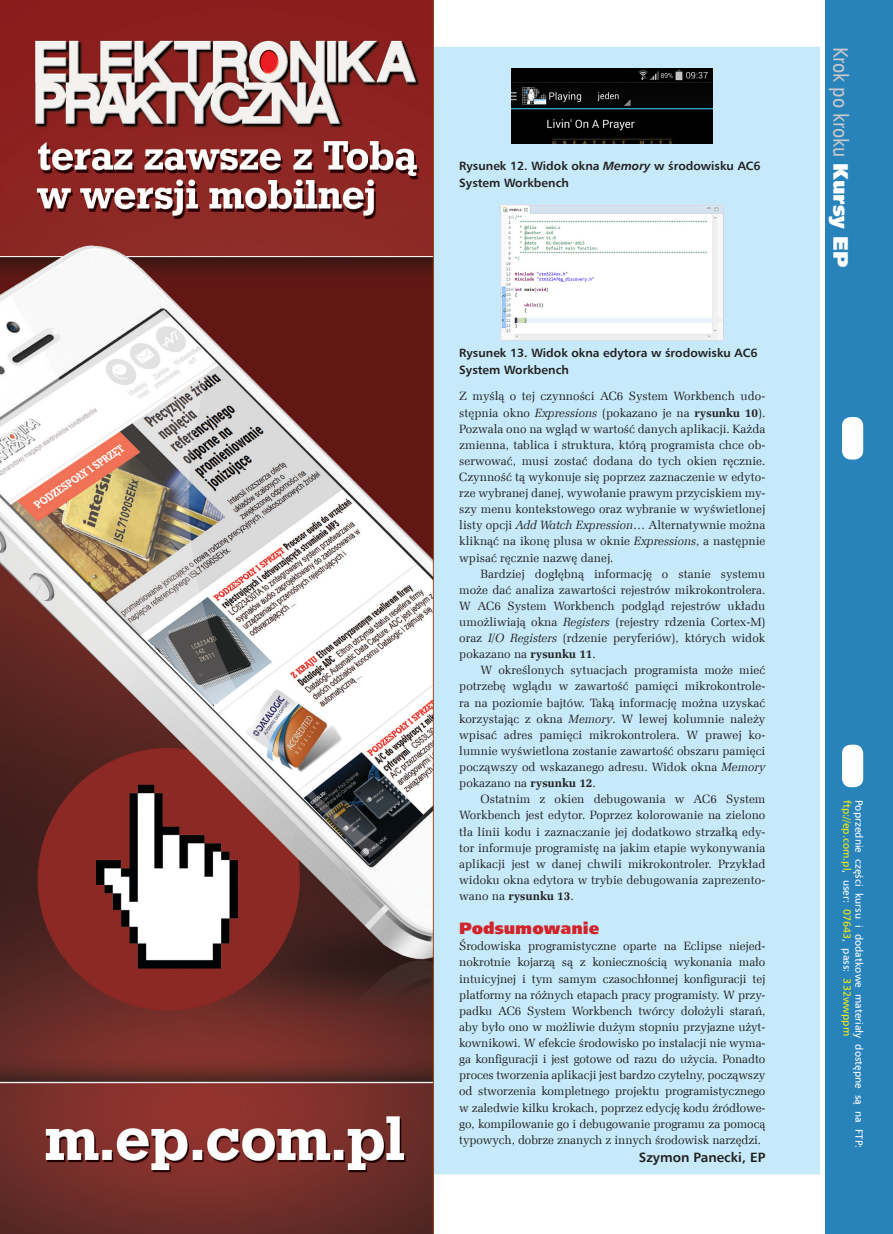
<style>
.page{position:relative;width:893px;height:1234px;background:#fff}
.page>*{position:absolute;margin:0;border:0;box-sizing:border-box;transform-origin:0 0}
.t1{font:21px "Humnst 777 Cn EU";color:#c7c8ca}
._3_Srodtytul_kurs{font:16.5px "Humnst 777 X Blk EU";color:#d1232a}
._0_Autor{font:700 13.5px "Humnst 777 EU";color:#231f20}
._1_Body{font:12px/16px "Zapf Ellipt EU";color:#231f20;text-align:justify}
._4_Podpis{font:700 12px/17px "Humnst 777 EU";color:#231f20}
.t2{font:10.5px "Humnst 777 EU";letter-spacing:.005em;color:#fff}
.t3{font:10.5px "Humnst 777 EU";letter-spacing:.005em;color:#fff101}
.s1{font-style:italic}
.s2{font-weight:700}
.s3{font-family:"Humnst 777 X Blk EU";color:#fff}
.s4{color:#fff}
</style>
<div class="page">
<div style="left:55px;top:47px;width:778px;height:1127px;background:#c6eafa;border-radius:9px"></div>
<div style="left:825px;top:0;width:68px;height:1233px;background:#2883bb"></div>
<div style="left:842px;top:417px;width:21px;height:42px;background:#fff;border-radius:9px"></div>
<div style="left:842px;top:744px;width:21px;height:43px;background:#fff;border-radius:9px"></div>
<hr style="left:821px;top:0;width:4px;height:1233px;background:#fff">
<svg style="left:0;top:0;width:434px;height:1233px;background:#9a6c69"></svg>
<img style="left:512px;top:68px;width:201px;height:76px">
<img style="left:501px;top:204px;width:223px;height:136px">
<p class="_4_Podpis" style="left:459px;top:157px;width:303px">Rysunek 12. Widok okna <span class="s1">Memory</span> w środowisku AC6<br>System Workbench</p>
<p class="_4_Podpis" style="left:459px;top:344px;width:300px">Rysunek 13. Widok okna edytora w środowisku AC6<br>System Workbench</p>
<p class="_1_Body" style="left:459px;top:388px;width:308px">Z myślą o tej czynności AC6 System Workbench udo&shy;stępnia okno <span class="s1">Expressions</span> (pokazano je na <span class="s2">rysunku 10</span>).<br>Pozwala ono na wgląd w wartość danych aplikacji. Każda zmienna, tablica i struktura, którą programista chce ob&shy;serwować, musi zostać dodana do tych okien ręcznie.<br>Czynność tą wykonuje się poprzez zaznaczenie w edyto&shy;rze wybranej danej, wywołanie prawym przyciskiem my&shy;szy menu kontekstowego oraz wybranie w wyświetlonej listy opcji <span class="s1">Add Watch Expression</span>… Alternatywnie można kliknąć na ikonę plusa w oknie <span class="s1">Expressions</span>, a następnie wpisać ręcznie nazwę danej.</p>
<p class="_1_Body" style="left:459px;top:565px;width:308px;text-indent:21px">Bardziej dogłębną informację o stanie systemu może dać analiza zawartości rejestrów mikrokontrolera.<br>W AC6 System Workbench podgląd rejestrów układu umożliwiają okna <span class="s1">Registers</span> (rejestry rdzenia Cortex-M) oraz <span class="s1">I/O Registers</span> (rdzenie peryferiów), których widok pokazano na <span class="s2">rysunku 11</span>.</p>
<p class="_1_Body" style="left:459px;top:662px;width:308px;text-indent:21px">W określonych sytuacjach programista może mieć potrzebę wglądu w zawartość pamięci mikrokontrole&shy;ra na poziomie bajtów. Taką informację można uzyskać korzystając z okna <span class="s1">Memory</span>. W lewej kolumnie należy wpisać adres pamięci mikrokontrolera. W prawej ko&shy;lumnie wyświetlona zostanie zawartość obszaru pamięci począwszy od wskazanego adresu. Widok okna <span class="s1">Memory </span>pokazano na <span class="s2">rysunku 12</span>.</p>
<p class="_1_Body" style="left:459px;top:791px;width:308px;text-indent:21px">Ostatnim z okien debugowania w AC6 System Workbench jest edytor. Poprzez kolorowanie na zielono tła linii kodu i zaznaczanie jej dodatkowo strzałką edy&shy;tor informuje programistę na jakim etapie wykonywania aplikacji jest w danej chwili mikrokontroler. Przykład widoku okna edytora w trybie debugowania zaprezento&shy;wano na <span class="s2">rysunku 13</span>.</p>
<p class="_3_Srodtytul_kurs" style="left:459px;top:917px;width:141px">Podsumowanie</p>
<p class="_1_Body" style="left:459px;top:938px;width:308px">Środowiska programistyczne oparte na Eclipse niejed&shy;nokrotnie kojarzą są z koniecznością wykonania mało intuicyjnej i tym samym czasochłonnej konfiguracji tej platformy na różnych etapach pracy programisty. W przy&shy;padku AC6 System Workbench twórcy dołożyli starań, aby było ono w możliwie dużym stopniu przyjazne użyt&shy;kownikowi. W efekcie środowisko po instalacji nie wyma&shy;ga konfiguracji i jest gotowe od razu do użycia. Ponadto proces tworzenia aplikacji jest bardzo czytelny, począwszy od stworzenia kompletnego projektu programistycznego w zaledwie kilku krokach, poprzez edycję kodu źródłowe&shy;go, kompilowanie go i debugowanie programu za pomocą typowych, dobrze znanych z innych środowisk narzędzi.</p>
<p class="_0_Autor" style="left:639px;top:1148px;width:128px">Szymon Panecki, EP</p>
<h1 class="t1" style="left:854px;top:47px;width:222px;rotate:90deg">Krok po kroku <span class="s3">Kursy EP</span></h1>
<p class="t3" style="left:853px;top:799px;width:237px;rotate:90deg">ftp://ep.com.pl<span class="s4">, user:</span> 07643<span class="s4">, pass:</span> 332wwppm</p>
<p class="t2" style="left:865px;top:799px;width:350px;rotate:90deg">Poprzednie części kursu i dodatkowe materiały dostępne są na FTP:</p>
</div>
